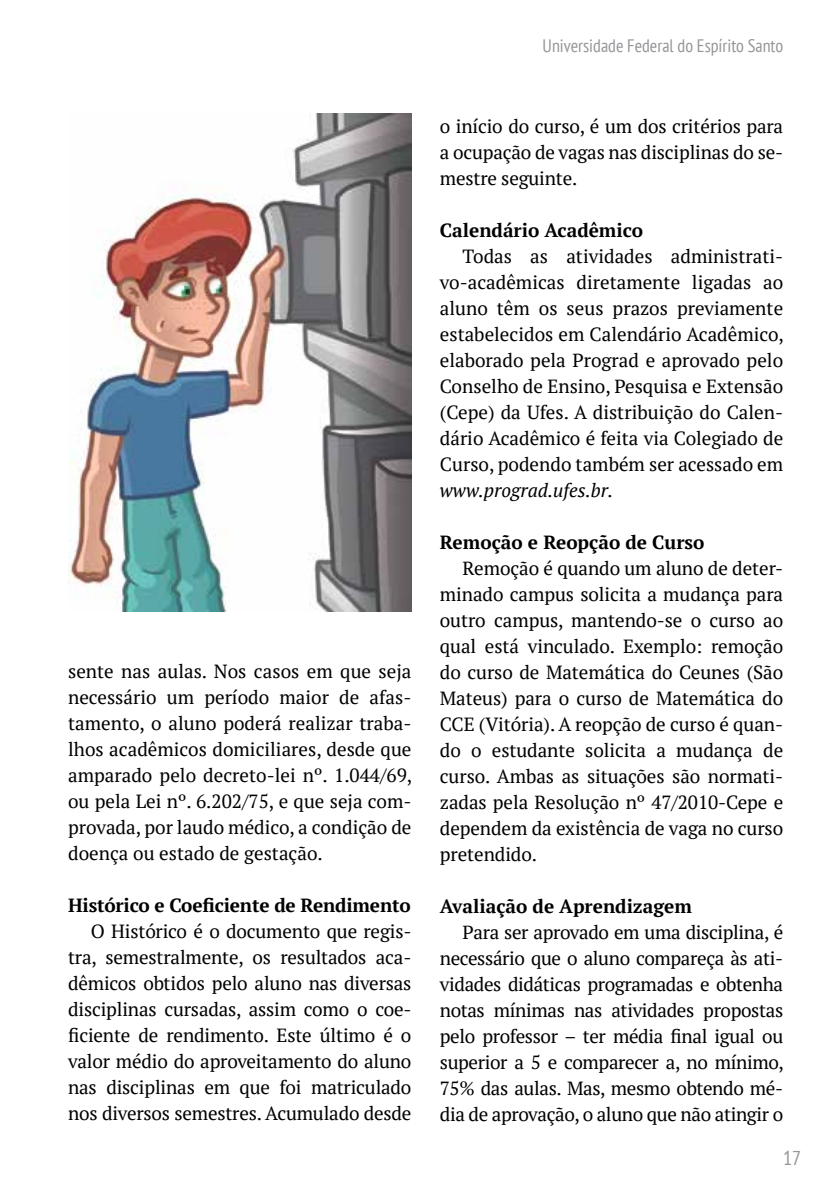
<style>
.page{position:relative;width:840px;height:1191px;background:#fff}
.page>*{position:absolute;margin:0;border:0;box-sizing:border-box;transform-origin:0 0}
.t1{font:condensed 20px "PT Sans";color:#939598}
.t2{font:19px/26px "PT Serif";letter-spacing:-.01em;color:#000;text-align:justify}
.t3{font:700 19px "PT Serif";color:#000}
.t4{font:italic 19px "PT Serif";color:#000}
.t5{font:condensed 18px "PT Sans";color:#939598}
</style>
<div class="page">
<img style="left:68px;top:113px;width:343px;height:498px">
<p class="t2" style="left:68px;top:658px;width:345px">sente nas aulas. Nos casos em que seja necessário um período maior de afas&shy;tamento, o aluno poderá realizar traba&shy;lhos acadêmicos domiciliares, desde que amparado pelo decreto-lei nº. 1.044/69, ou pela Lei nº. 6.202/75, e que seja com&shy;provada, por laudo médico, a condição de doença ou estado de gestação.</p>
<p class="t3" style="left:68px;top:892px;width:344px">Histórico e Coeficiente de Rendimento</p>
<p class="t2" style="left:68px;top:918px;width:345px;text-indent:23px">O Histórico é o documento que regis&shy;tra, semestralmente, os resultados aca&shy;dêmicos obtidos pelo aluno nas diversas disciplinas cursadas, assim como o coe&shy;ficiente de rendimento. Este último é o valor médio do aproveitamento do aluno nas disciplinas em que foi matriculado nos diversos semestres. Acumulado desde</p>
<p class="t5" style="left:542px;top:34px;width:242px">Universidade Federal do Espírito Santo</p>
<p class="t2" style="left:439px;top:113px;width:345px">o início do curso, é um dos critérios para a ocupação de vagas nas disciplinas do se&shy;mestre seguinte.</p>
<p class="t3" style="left:439px;top:217px;width:204px">Calendário Acadêmico</p>
<p class="t2" style="left:439px;top:243px;width:345px;text-indent:23px">Todas as atividades administrati&shy;vo-acadêmicas diretamente ligadas ao aluno têm os seus prazos previamente estabelecidos em Calendário Acadêmico, elaborado pela Prograd e aprovado pelo Conselho de Ensino, Pesquisa e Extensão (Cepe) da Ufes. A distribuição do Calen&shy;dário Acadêmico é feita via Colegiado de Curso, podendo também ser acessado em</p>
<p class="t4" style="left:439px;top:478px;width:175px">www.prograd.ufes.br.</p>
<p class="t3" style="left:439px;top:529px;width:266px">Remoção e Reopção de Curso</p>
<p class="t2" style="left:439px;top:555px;width:345px;text-indent:23px">Remoção é quando um aluno de deter&shy;minado campus solicita a mudança para outro campus, mantendo-se o curso ao qual está vinculado. Exemplo: remoção do curso de Matemática do Ceunes (São Mateus) para o curso de Matemática do CCE (Vitória). A reopção de curso é quan&shy;do o estudante solicita a mudança de curso. Ambas as situações são normati&shy;zadas pela Resolução nº 47/2010-Cepe e dependem da existência de vaga no curso pretendido.</p>
<p class="t3" style="left:439px;top:893px;width:253px">Avaliação de Aprendizagem</p>
<p class="t2" style="left:439px;top:919px;width:345px;text-indent:23px">Para ser aprovado em uma disciplina, é necessário que o aluno compareça às ati&shy;vidades didáticas programadas e obtenha notas mínimas nas atividades propostas pelo professor – ter média final igual ou superior a 5 e comparecer a, no mínimo, 75% das aulas. Mas, mesmo obtendo mé&shy;dia de aprovação, o aluno que não atingir o</p>
<p class="t1" style="left:782px;top:1145px;width:19px">17</p>
</div>
